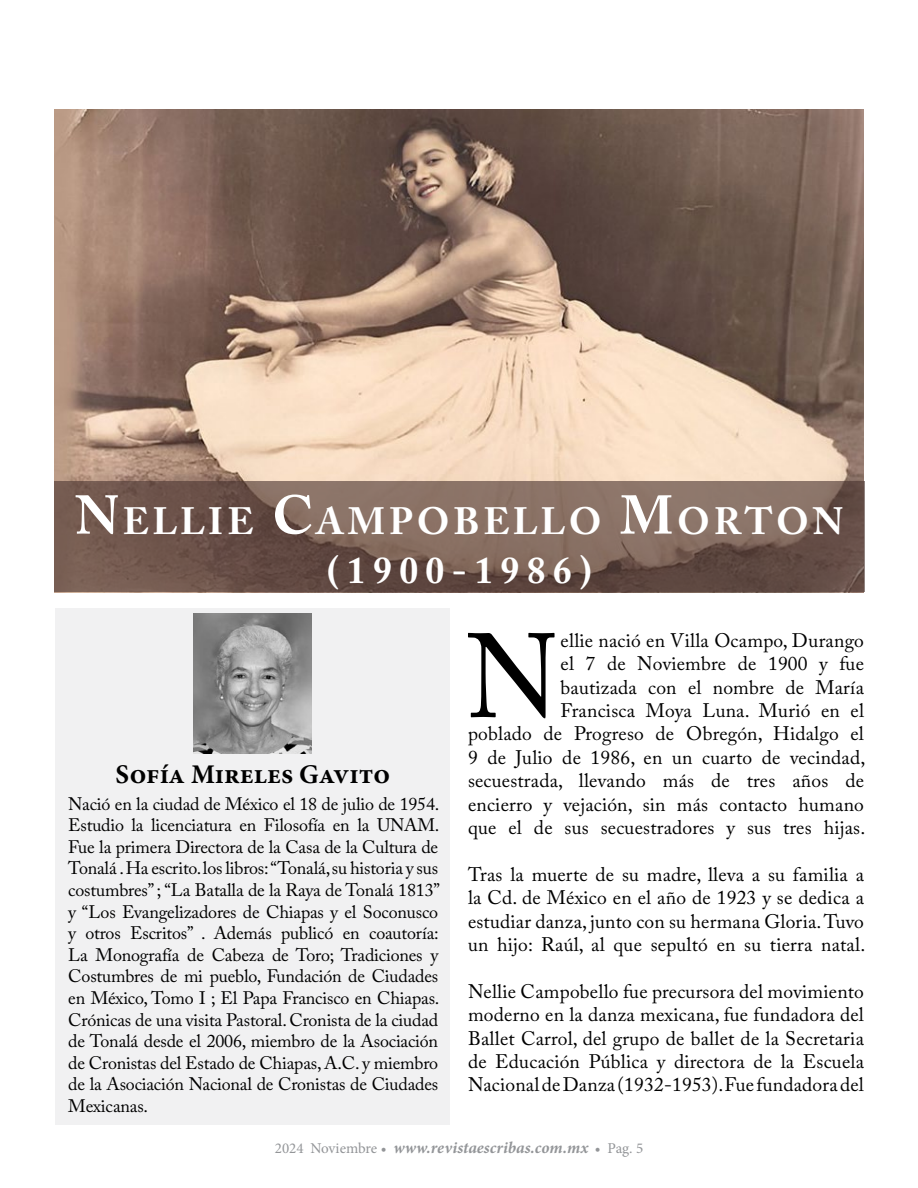
<style>
.page{position:relative;width:918px;height:1188px;background:#fff}
.page>*{position:absolute;margin:0;border:0;box-sizing:border-box;transform-origin:0 0}
.t1{font:118.2px "Adobe Caslon Pro";color:#000}
.t2{font:700 37.8px "Adobe Caslon Pro";letter-spacing:.09em;color:#fff}
.t3{font:700 37.5px "Adobe Caslon Pro";letter-spacing:.2em;color:#fff}
.t4{font:700 27px "Minion Pro";color:#000}
.t5{font:19.5px/23.4px "Adobe Caslon Pro";letter-spacing:.01em;color:#000;text-align:justify}
.t6{font:18px/21.6px "Adobe Caslon Pro";letter-spacing:-.01em;color:#000;text-align:justify}
.t7{font:italic 700 16.5px "Minion Pro";letter-spacing:.005em;color:#939598}
.s1{font-size:54px}
.s2{font-weight:400;font-style:normal;font-size:15px}
</style>
<div class="page">
<img style="left:54px;top:110px;width:810px;height:372px">
<svg style="left:54px;top:482px;width:811px;height:110px;background:#765e54"></svg>
<div style="left:55px;top:608px;width:395px;height:517px;background:#f1f1f2"></div>
<img style="left:193px;top:613px;width:118px;height:140px">
<h2 class="t2" style="left:75px;top:498px;width:769px"><span class="s1">N</span>ELLIE <span class="s1">C</span>AMPOBELLO <span class="s1">M</span>ORTON</h2>
<h3 class="t3" style="left:327px;top:548px;width:266px">(1900-1986)</h3>
<h3 class="t4" style="left:115px;top:755px;width:276px">Sofía Mireles Gavito</h3>
<p class="t6" style="left:68px;top:793px;width:373px">Nació en la ciudad de México el 18 de julio de 1954.<br>Estudio la licenciatura en Filosofía en la UNAM.<br>Fue la primera Directora de la Casa de la Cultura de Tonalá . Ha escrito. los libros: “Tonalá, su historia y sus costumbres” ; “La Batalla de la Raya de Tonalá 1813” y “Los Evangelizadores de Chiapas y el Soconusco y otros Escritos” . Además publicó en coautoría:<br>La Monografía de Cabeza de Toro; Tradiciones y Costumbres de mi pueblo, Fundación de Ciudades en México, Tomo I ; El Papa Francisco en Chiapas.<br>Crónicas de una visita Pastoral. Cronista de la ciudad de Tonalá desde el 2006, miembro de la Asociación de Cronistas del Estado de Chiapas, A.C. y miembro de la Asociación Nacional de Cronistas de Ciudades Mexicanas.</p>
<p class="t5" style="left:468px;top:628px;width:399px;text-align:right">ellie nació en Villa Ocampo, Durango<br>el 7 de Noviembre de 1900 y fue<br>bautizada con el nombre de María<br>Francisca Moya Luna. Murió en el<br>poblado de Progreso de Obregón, Hidalgo el 9 de Julio de 1986, en un cuarto de vecindad, secuestrada, llevando más de tres años de encierro y vejación, sin más contacto humano que el de sus secuestradores y sus tres hijas.</p>
<p class="t5" style="left:468px;top:862px;width:399px">Tras la muerte de su madre, lleva a su familia a la Cd. de México en el año de 1923 y se dedica a estudiar danza, junto con su hermana Gloria. Tuvo un hijo: Raúl, al que sepultó en su tierra natal.</p>
<p class="t5" style="left:468px;top:979px;width:398px">Nellie Campobello fue precursora del movimiento moderno en la danza mexicana, fue fundadora del Ballet Carrol, del grupo de ballet de la Secretaria de Educación Pública y directora de la Escuela Nacional de Danza (1932-1953). Fue fundadora del</p>
<h1 class="t1" style="left:465px;top:607px;width:95px">N</h1>
<p class="t7" style="left:275px;top:1136px;width:370px"><span class="s2">2024 Noviembre •</span> www.revistaescribas.com.mx <span class="s2">• Pag. 5</span></p>
</div>
